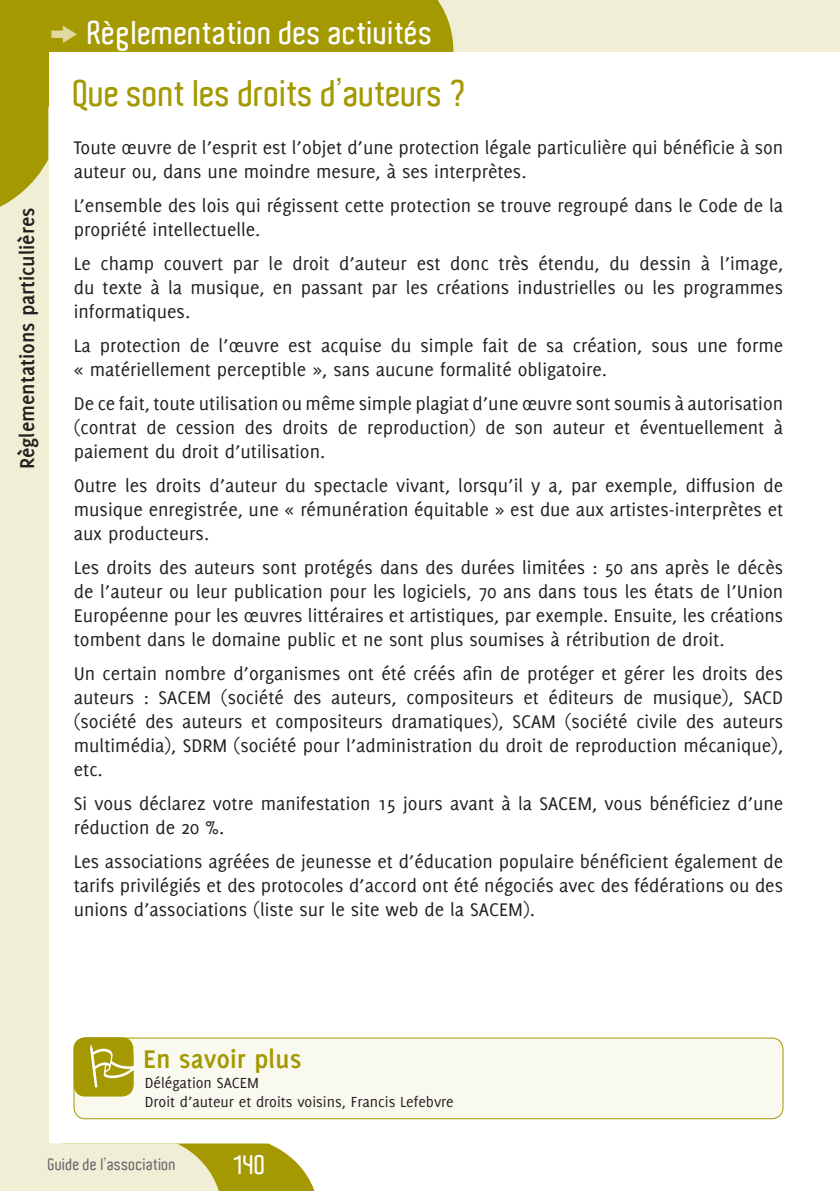
<style>
.page{position:relative;width:840px;height:1191px;background:#fff}
.page>*{position:absolute;margin:0;border:0;box-sizing:border-box;transform-origin:0 0}
.t1{font:600 36px "Aldo";color:#a49901}
.t2{font:600 32px "Aldo";letter-spacing:.01em;color:#fff}
.t3{font:700 28px "Delicious";color:#a49901}
.t4{font:600 26px "Aldo";color:#fff}
.t5{font:700 22px "Delicious";color:#231f20}
.t6{font:20px/24px "Delicious";color:#231f20;text-align:justify}
.t7{font:16px/19.2px "Delicious";color:#231f20}
.t8{font:600 16px "Aldo";letter-spacing:.01em;color:#6c6d70}
.s1{font-family:"Zeal";font-weight:400;color:#e0d9a1}
</style>
<div class="page">
<div style="left:0;top:0;width:48px;height:1191px;background:#f0eed4"></div>
<div style="left:0;top:0;width:839px;height:51px;background:#f0eed4"></div>
<svg style="left:0;top:0;width:453px;height:220px"></svg>
<svg style="left:48px;top:1143px;width:267px;height:48px;background:#d6d18c"></svg>
<div style="left:0;top:0;width:48px;height:106px;background:#a49901"></div>
<div style="left:74px;top:79px;width:708px;height:941px;background:#fff"></div>
<div style="left:74px;top:1038px;width:708px;height:80px;background:#faf9f0;border-radius:11px"></div>
<div style="left:74px;top:1037px;width:708px;height:82px;border:1px solid #a49901;border-radius:11px"></div>
<div style="left:74px;top:1037px;width:59px;height:59px;background:#a49901;border-radius:11px"></div>
<svg style="left:90px;top:1043px;width:49px;height:44px"></svg>
<p class="t5" style="left:14px;top:469px;width:262px;rotate:-90deg">Règlementations particulières</p>
<h2 class="t2" style="left:48px;top:15px;width:386px"><span class="s1">k</span> Règlementation des activités</h2>
<h1 class="t1" style="left:74px;top:73px;width:394px">Que sont les droits d’auteurs ?</h1>
<p class="t6" style="left:74px;top:135px;width:710px">Toute œuvre de l’esprit est l’objet d’une protection légale particulière qui bénéficie à son auteur ou, dans une moindre mesure, à ses interprètes.</p>
<p class="t6" style="left:74px;top:193px;width:710px">L’ensemble des lois qui régissent cette protection se trouve regroupé dans le Code de la propriété intellectuelle.</p>
<p class="t6" style="left:74px;top:251px;width:710px">Le champ couvert par le droit d’auteur est donc très étendu, du dessin à l’image, du texte à la musique, en passant par les créations industrielles ou les programmes informatiques.</p>
<p class="t6" style="left:74px;top:333px;width:710px">La protection de l’œuvre est acquise du simple fait de sa création, sous une forme « matériellement perceptible », sans aucune formalité obligatoire.</p>
<p class="t6" style="left:74px;top:391px;width:710px">De ce fait, toute utilisation ou même simple plagiat d’une œuvre sont soumis à autorisation (contrat de cession des droits de reproduction) de son auteur et éventuellement à paiement du droit d’utilisation.</p>
<p class="t6" style="left:74px;top:473px;width:710px">Outre les droits d’auteur du spectacle vivant, lorsqu’il y a, par exemple, diffusion de musique enregistrée, une « rémunération équitable » est due aux artistes-interprètes et aux producteurs.</p>
<p class="t6" style="left:74px;top:555px;width:710px">Les droits des auteurs sont protégés dans des durées limitées : 50 ans après le décès de l’auteur ou leur publication pour les logiciels, 70 ans dans tous les états de l’Union Européenne pour les œuvres littéraires et artistiques, par exemple. Ensuite, les créations tombent dans le domaine public et ne sont plus soumises à rétribution de droit.</p>
<p class="t6" style="left:74px;top:661px;width:710px">Un certain nombre d’organismes ont été créés afin de protéger et gérer les droits des auteurs : SACEM (société des auteurs, compositeurs et éditeurs de musique), SACD (société des auteurs et compositeurs dramatiques), SCAM (société civile des auteurs multimédia), SDRM (société pour l’administration du droit de reproduction mécanique), etc.</p>
<p class="t6" style="left:74px;top:791px;width:710px">Si vous déclarez votre manifestation 15 jours avant à la SACEM, vous bénéficiez d’une réduction de 20 %.</p>
<p class="t6" style="left:74px;top:849px;width:710px">Les associations agréées de jeunesse et d’éducation populaire bénéficient également de tarifs privilégiés et des protocoles d’accord ont été négociés avec des fédérations ou des unions d’associations (liste sur le site web de la SACEM).</p>
<h3 class="t3" style="left:143px;top:1042px;width:160px">En savoir plus</h3>
<p class="t7" style="left:145px;top:1073px;width:310px">Délégation SACEM<br>Droit d’auteur et droits voisins, Francis Lefebvre</p>
<p class="t8" style="left:48px;top:1155px;width:129px">Guide de l’association</p>
<h3 class="t4" style="left:234px;top:1150px;width:33px">140</h3>
</div>
